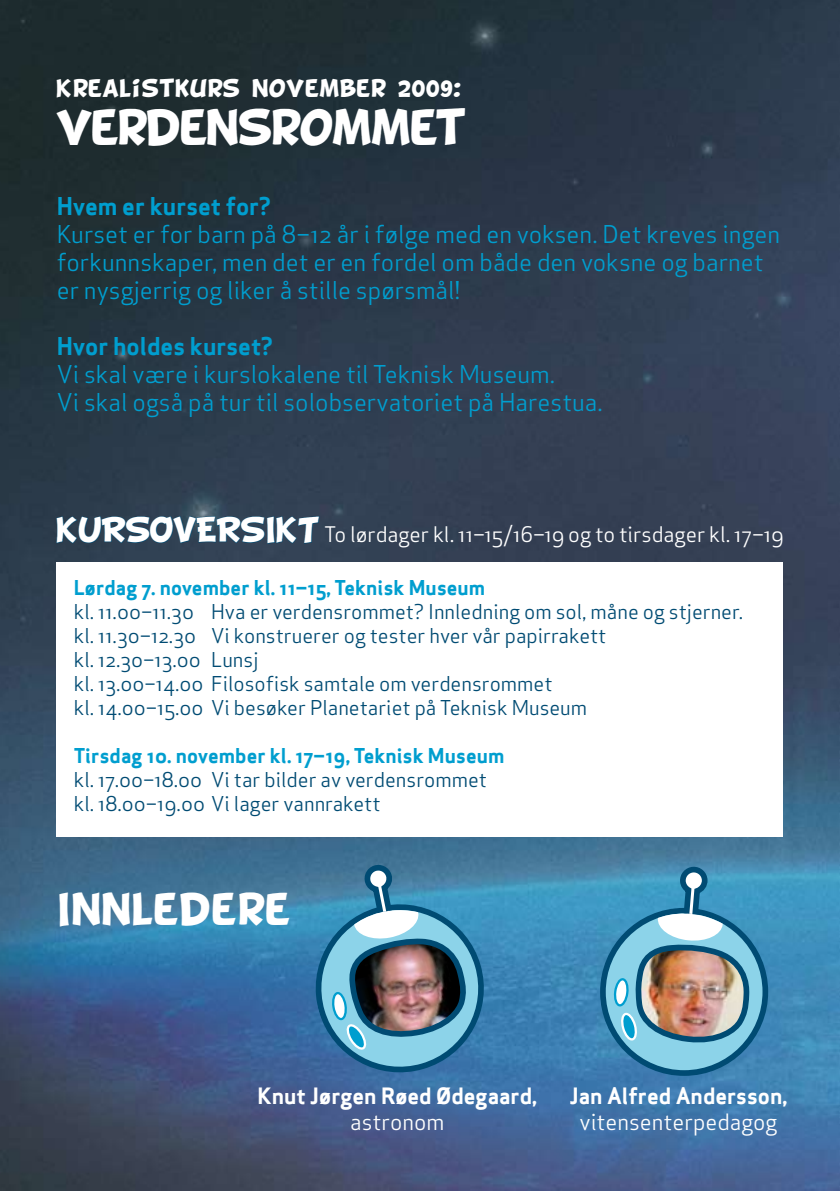
<style>
.page{position:relative;width:840px;height:1191px;background:#fff}
.page>*{position:absolute;margin:0;border:0;box-sizing:border-box;transform-origin:0 0}
.t1{font:40px "BD Cartoon Shout";letter-spacing:-.005em;color:#fff}
.t2{font:36px "BD Cartoon Shout";letter-spacing:.05em;color:#fff}
.t3{font:24px/28px "Apex Sans Book ST";color:#009ecf}
.t4{font:24px "Apex Sans Bold ST";color:#009ecf}
.t5{font:22px "Apex Sans Bold ST";color:#fff}
.t6{font:22px "Apex Sans Book ST";color:#fff}
.t7{font:21px "Apex Sans Book ST";letter-spacing:-.005em;color:#fff}
.t8{font:20px/24px "Apex Sans Book ST";color:#004b73}
.t9{font:20px "Apex Sans Bold ST";letter-spacing:.005em;color:#009ecf}
.t10{font:20px "BD Cartoon Shout";letter-spacing:.045em;color:#fff}
.s1{font-family:"BD Cartoon Shout";font-size:28px}
</style>
<div class="page">
<img style="left:0;top:0;width:839px;height:1191px">
<div style="left:57px;top:562px;width:725px;height:275px;background:#fff"></div>
<svg style="left:56px;top:504px;width:264px;height:42px"></svg>
<img style="left:598px;top:865px;width:171px;height:212px">
<svg style="left:292px;top:880px;width:213px;height:213px"></svg>
<svg style="left:349px;top:860px;width:74px;height:88px"></svg>
<svg style="left:328px;top:989px;width:41px;height:66px"></svg>
<p class="t10" style="left:57px;top:78px;width:406px">KREALISTKURS NOVEMBER 2009:</p>
<h1 class="t1" style="left:57px;top:107px;width:411px">VERDENSROMMET</h1>
<p class="t4" style="left:57px;top:190px;width:216px">Hvem er kurset for?</p>
<p class="t3" style="left:57px;top:220px;width:724px">Kurset er for barn på 8–12 år i følge med en voksen. Det kreves ingen forkunnskaper, men det er en fordel om både den voksne og barnet er nysgjerrig og liker å stille spørsmål!</p>
<p class="t4" style="left:57px;top:330px;width:218px">Hvor holdes kurset?</p>
<p class="t3" style="left:57px;top:360px;width:547px">Vi skal være i kurslokalene til Teknisk Museum.<br>Vi skal også på tur til solobservatoriet på Harestua.</p>
<p class="t7" style="left:57px;top:521px;width:728px"><span class="s1">KURSOVERSIKT</span> To lørdager kl. 11–15/16–19 og to tirsdager kl. 17–19</p>
<p class="t9" style="left:74px;top:574px;width:413px">Lørdag 7. november kl. 11–15, Teknisk Museum</p>
<p class="t8" style="left:74px;top:599px;width:670px">kl. 11.00–11.30 Hva er verdensrommet? Innledning om sol, måne og stjerner. kl. 11.30–12.30 Vi konstruerer og tester hver vår papirrakett<br>kl. 12.30–13.00 Lunsj<br>kl. 13.00–14.00 Filosofisk samtale om verdensrommet<br>kl. 14.00–15.00 Vi besøker Planetariet på Teknisk Museum</p>
<p class="t9" style="left:74px;top:742px;width:432px">Tirsdag 10. november kl. 17–19, Teknisk Museum</p>
<p class="t8" style="left:74px;top:767px;width:414px">kl. 17.00–18.00 Vi tar bilder av verdensrommet kl. 18.00–19.00 Vi lager vannrakett</p>
<h2 class="t2" style="left:57px;top:891px;width:235px">INNLEDERE</h2>
<p class="t5" style="left:257px;top:1081px;width:281px">Knut Jørgen Røed Ødegaard,</p>
<p class="t6" style="left:350px;top:1107px;width:96px">astronom</p>
<p class="t5" style="left:569px;top:1081px;width:219px">Jan Alfred Andersson,</p>
<p class="t6" style="left:579px;top:1107px;width:199px">vitensenterpedagog</p>
</div>
